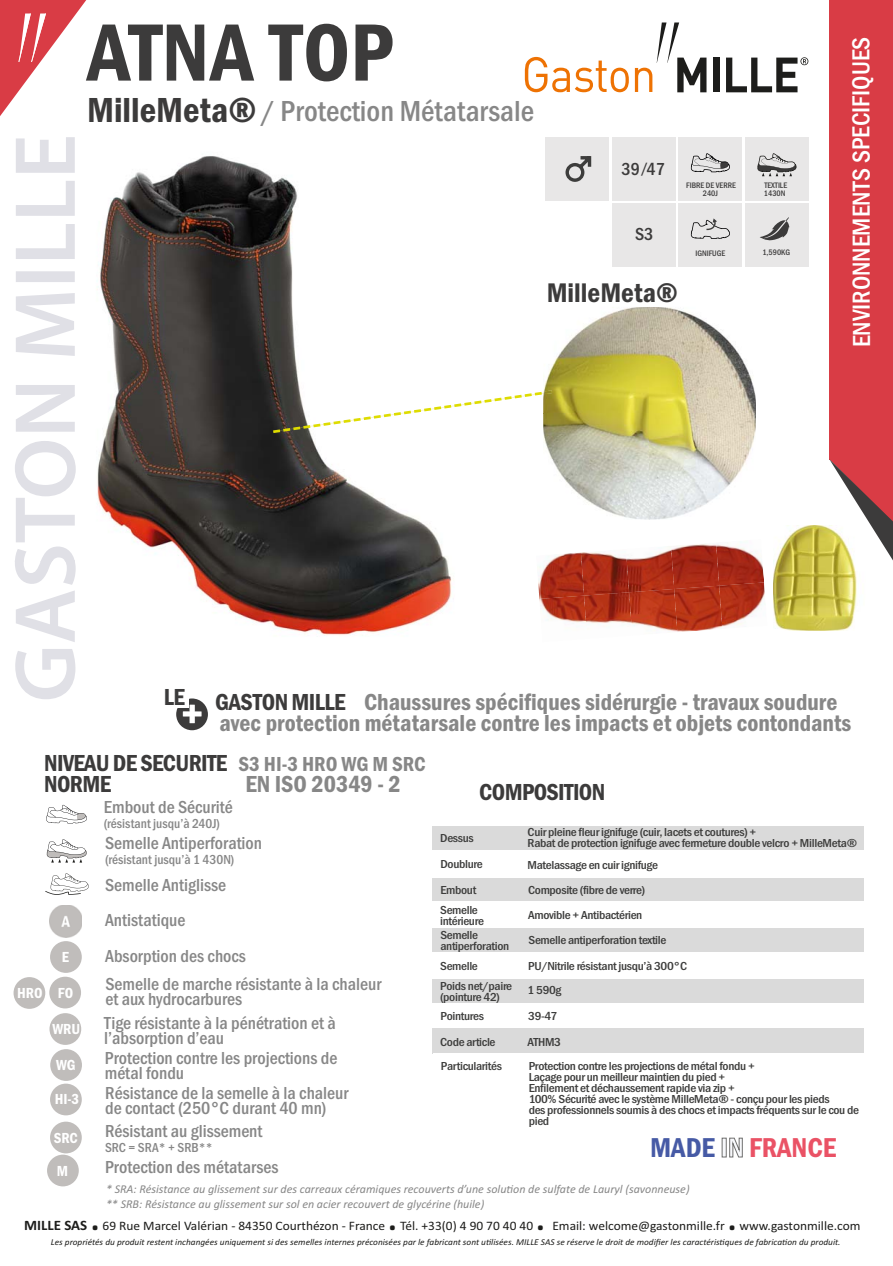
<style>
.page{position:relative;width:893px;height:1266px;background:#fff}
.page>*{position:absolute;margin:0;border:0;box-sizing:border-box;transform-origin:0 0}
.t1{font:600 87.45px "Myriad Pro";color:#e0e0e6}
.t2{font:600 condensed 84px "Franklin Gothic";color:#3c3b3b}
.t3{font:600 condensed 45px "Franklin Gothic";color:#fff}
.t4{font:700 31.65px "Calibri";color:#1d1d1b}
.t5{font:500 condensed 30px "Franklin Gothic";color:#878787}
.t6{font:600 condensed 28.2px "Franklin Gothic";color:#ea5265}
.t7{font:600 condensed 27.9px "Franklin Gothic";color:#3c3b3b}
.t8{font:500 condensed 25.5px "Franklin Gothic";color:#fff}
.t9{font:600 condensed 24px/21px "Franklin Gothic";color:#878787}
.t10{font:600 condensed 24px/21px "Franklin Gothic";letter-spacing:-.025em;color:#3c3b3b}
.t11{font:500 condensed 18px/15px "Franklin Gothic";color:#878787}
.t12{font:500 condensed 18px "Franklin Gothic";color:#3c3b3b}
.t13{font:600 condensed 15.15px "Franklin Gothic";color:#fff}
.t14{font:700 14.4px "Calibri";color:#1d1d1b}
.t15{font:500 condensed 13.5px "Franklin Gothic";color:#878787}
.t16{font:12.9px "Calibri";color:#1d1d1b}
.t17{font:500 condensed 12px/10.9px "Franklin Gothic";letter-spacing:-.025em;color:#3d3d3c;scale:1.11 1}
.t18{font:italic 12px/15px "Calibri";color:#878787}
.t19{font:italic 9px "Calibri";color:#1d1d1b}
.t20{font:500 condensed 8.25px/7.5px "Franklin Gothic";color:#3c3b3b;text-align:center}
.s1{font-weight:600;font-size:36px;color:#3c3b3b}
.s2{font-family:"Helvetica Neue LT Std"}
.s3{color:#3c3b3b}
.s4{font-size:21px;color:#878787}
.s5{color:#465aa5}
.s6{color:#f7f8fb}
.s7{font-size:31.65px}
</style>
<div class="page">
<img style="left:97px;top:156px;width:355px;height:479px">
<div style="left:176px;top:698px;width:32px;height:32px;background:#3c3b3b;border-radius:50%"></div>
<svg style="left:183px;top:704px;width:18px;height:19px"></svg>
<div style="left:432px;top:826px;width:432px;height:26px;background:#dadada"></div>
<div style="left:432px;top:850px;width:432px;height:26px;background:#fff"></div>
<div style="left:432px;top:878px;width:432px;height:25px;background:#dadada"></div>
<div style="left:432px;top:901px;width:433px;height:25px;background:#fff"></div>
<div style="left:432px;top:928px;width:432px;height:25px;background:#dadada"></div>
<div style="left:432px;top:952px;width:432px;height:25px;background:#fff"></div>
<div style="left:432px;top:978px;width:432px;height:26px;background:#dadada"></div>
<div style="left:432px;top:1003px;width:433px;height:25px;background:#fff"></div>
<div style="left:432px;top:1028px;width:432px;height:25px;background:#dadada"></div>
<svg style="left:45px;top:804px;width:44px;height:350px"></svg>
<img style="left:49px;top:905px;width:33px;height:32px">
<svg style="left:0;top:0;width:86px;height:116px"></svg>
<div style="left:829px;top:0;width:64px;height:459px;background:#d93c45"></div>
<svg style="left:829px;top:459px;width:64px;height:101px"></svg>
<div style="left:612px;top:203px;width:64px;height:64px;background:#e8e7e7"></div>
<div style="left:612px;top:137px;width:64px;height:63px;background:#e8e7e7"></div>
<div style="left:678px;top:137px;width:64px;height:63px;background:#e8e7e7"></div>
<svg style="left:691px;top:153px;width:39px;height:19px"></svg>
<div style="left:745px;top:137px;width:64px;height:63px;background:#e8e7e7"></div>
<svg style="left:757px;top:153px;width:39px;height:23px"></svg>
<div style="left:745px;top:203px;width:64px;height:64px;background:#e8e7e7"></div>
<svg style="left:760px;top:217px;width:29px;height:24px"></svg>
<div style="left:678px;top:203px;width:64px;height:64px;background:#e8e7e7"></div>
<svg style="left:691px;top:218px;width:39px;height:21px"></svg>
<div style="left:545px;top:137px;width:64px;height:63px;background:#e8e7e7"></div>
<svg style="left:565px;top:156px;width:26px;height:26px"></svg>
<div style="left:162px;top:687px;width:26px;height:21px;background:#fff"></div>
<svg style="left:525px;top:57px;width:104px;height:35px"></svg>
<svg style="left:635px;top:22px;width:71px;height:70px"></svg>
<div style="left:713px;top:58px;width:6px;height:34px;background:#1d1d1b"></div>
<svg style="left:726px;top:57px;width:82px;height:35px"></svg>
<img style="left:15px;top:137px;width:61px;height:529px">
<div style="left:50px;top:1121px;width:32px;height:32px;background:#c0bdbb;border-radius:50%"></div>
<div style="left:49px;top:976px;width:32px;height:32px;background:#c0bdbb;border-radius:50%"></div>
<div style="left:49px;top:1013px;width:32px;height:32px;background:#c0bdbb;border-radius:50%"></div>
<div style="left:50px;top:1049px;width:32px;height:32px;background:#c0bdbb;border-radius:50%"></div>
<div style="left:50px;top:1083px;width:32px;height:32px;background:#c0bdbb;border-radius:50%"></div>
<div style="left:14px;top:977px;width:31px;height:32px;background:#c0bdbb;border-radius:50%"></div>
<img style="left:719px;top:541px;width:45px;height:41px">
<img style="left:719px;top:582px;width:46px;height:45px">
<img style="left:674px;top:544px;width:45px;height:41px">
<img style="left:674px;top:585px;width:48px;height:47px">
<img style="left:629px;top:546px;width:45px;height:43px">
<img style="left:629px;top:589px;width:48px;height:43px">
<img style="left:584px;top:552px;width:45px;height:40px">
<img style="left:584px;top:592px;width:48px;height:40px">
<img style="left:538px;top:552px;width:46px;height:43px">
<img style="left:539px;top:595px;width:48px;height:37px">
<div style="left:47px;top:1154px;width:32px;height:32px;background:#c0bdbb;border-radius:50%"></div>
<img style="left:773px;top:525px;width:92px;height:106px">
<img style="left:543px;top:307px;width:213px;height:212px">
<svg style="left:273px;top:390px;width:282px;height:43px"></svg>
<h2 class="t2" style="left:88px;top:25px;width:307px">ATNA TOP</h2>
<h3 class="t5" style="left:87px;top:101px;width:448px"><span class="s1">MilleMeta®</span> / Protection Métatarsale</h3>
<h3 class="t12" style="left:622px;top:163px;width:45px">39<span class="s2">/</span>47</h3>
<p class="t20" style="left:686px;top:182px;width:51px">FIBRE DE VERRE<br>240J</p>
<p class="t20" style="left:764px;top:182px;width:25px;text-align:left">TEXTILE<br>1430N</p>
<h3 class="t12" style="left:635px;top:228px;width:20px">S3</h3>
<h3 class="t7" style="left:547px;top:283px;width:133px">MilleMeta®</h3>
<p class="t20" style="left:696px;top:251px;width:31px">IGNIFUGE</p>
<p class="t20" style="left:762px;top:249px;width:29px">1,590KG</p>
<h3 class="t8" style="left:853px;top:347px;width:312px;rotate:-90deg">ENVIRONNEMENTS SPECIFIQUES</h3>
<h1 class="t1" style="left:-6px;top:702px;width:60px;rotate:-90deg">G</h1>
<h3 class="t10" style="left:164px;top:688px;width:23px">LE</h3>
<h3 class="t3" style="left:181px;top:699px;width:24px">+</h3>
<h3 class="t9" style="left:215px;top:693px;width:638px"><span class="s3">GASTON MILLE</span> Chaussures spécifiques sidérurgie - travaux soudure avec protection métatarsale contre les impacts et objets contondants</h3>
<h3 class="t10" style="left:44px;top:754px;width:383px">NIVEAU DE SECURITE <span class="s4">S3 HI-3 HRO WG M SRC<br></span>NORME</h3>
<h3 class="t9" style="left:245px;top:775px;width:157px">EN ISO 20349 - 2</h3>
<h3 class="t11" style="left:104px;top:801px;width:130px">Embout de Sécurité</h3>
<p class="t15" style="left:104px;top:819px;width:118px">(résistant jusqu’à 240J)</p>
<h3 class="t11" style="left:105px;top:837px;width:159px">Semelle Antiperforation</h3>
<p class="t15" style="left:105px;top:855px;width:131px">(résistant jusqu’à 1 430N)</p>
<h3 class="t11" style="left:105px;top:869px;width:123px;line-height:34.7px">Semelle Antiglisse<br>Antistatique</h3>
<p class="t13" style="left:17px;top:988px;width:27px">HRO</p>
<p class="t13" style="left:62px;top:952px;width:9px">E</p>
<h3 class="t11" style="left:105px;top:949px;width:142px">Absorption des chocs</h3>
<p class="t13" style="left:58px;top:988px;width:17px">FO</p>
<h3 class="t11" style="left:105px;top:978px;width:277px">Semelle de marche résistante à la chaleur et aux hydrocarbures</h3>
<p class="t13" style="left:52px;top:1023px;width:29px">WRU</p>
<h3 class="t11" style="left:104px;top:1017px;width:233px">Tige résistante à la pénétration et à l’absorption d’eau</h3>
<p class="t13" style="left:56px;top:1059px;width:21px">WG</p>
<h3 class="t11" style="left:105px;top:1052px;width:234px">Protection contre les projections de métal fondu</h3>
<p class="t13" style="left:55px;top:1094px;width:26px">HI-3</p>
<h3 class="t11" style="left:105px;top:1087px;width:245px">Résistance de la semelle à la chaleur de contact (250°C durant 40 mn)</h3>
<p class="t13" style="left:54px;top:1132px;width:26px">SRC</p>
<h3 class="t11" style="left:105px;top:1125px;width:159px">Résistant au glissement</h3>
<p class="t15" style="left:105px;top:1143px;width:109px">SRC = SRA* + SRB**</p>
<p class="t13" style="left:57px;top:1165px;width:13px">M</p>
<h3 class="t11" style="left:105px;top:1161px;width:175px">Protection des métatarses</h3>
<h3 class="t10" style="left:479px;top:783px;width:128px">COMPOSITION</h3>
<p class="t17" style="left:440px;top:826px;width:40px;line-height:26px">Dessus<br>Doublure<br>Embout</p>
<p class="t17" style="left:440px;top:905px;width:41px">Semelle intérieure</p>
<p class="t17" style="left:440px;top:957px;width:66px;line-height:19.4px">Semelle<br>Poids net/paire</p>
<p class="t17" style="left:440px;top:988px;width:55px;line-height:19.2px">(pointure 42)<br>Pointures</p>
<p class="t17" style="left:440px;top:1037px;width:51px">Code article</p>
<p class="t17" style="left:528px;top:828px;width:298px">Cuir pleine fleur ignifuge (cuir, lacets et coutures) +<br>Rabat de protection ignifuge avec fermeture double velcro + MilleMeta®</p>
<p class="t17" style="left:528px;top:853px;width:145px;line-height:25.3px">Matelassage en cuir ignifuge<br>Composite (fibre de verre)<br>Amovible + Antibactérien<br>Semelle antiperforation textile<br>PU/Nitrile résistant jusqu’à 300°C</p>
<p class="t17" style="left:528px;top:978px;width:32px;line-height:25.8px">1 590g<br>39-47<br>ATHM3</p>
<p class="t17" style="left:440px;top:930px;width:64px">Semelle antiperforation</p>
<p class="t17" style="left:441px;top:1062px;width:56px">Particularités</p>
<p class="t17" style="left:529px;top:1061px;width:299px">Protection contre les projections de métal fondu +<br>Laçage pour un meilleur maintien du pied +<br>Enfilement et déchaussement rapide via zip +<br>100% Sécurité avec le système MilleMeta® - conçu pour les pieds<br>des professionnels soumis à des chocs et impacts fréquents sur le cou de pied</p>
<h3 class="t6" style="left:650px;top:1138px;width:188px"><span class="s5">MADE</span> <span class="s6">IN</span> FRANCE</h3>
<p class="t18" style="left:106px;top:1182px;width:585px">* SRA: Résistance au glissement sur des carreaux céramiques recouverts d’une solu-on de sulfate de Lauryl (savonneuse) ** SRB: Résistance au glissement sur sol en acier recouvert de glycérine (huile)</p>
<p class="t14" style="left:24px;top:1216px;width:77px">MILLE SAS <span class="s7">.</span></p>
<p class="t16" style="left:103px;top:1218px;width:284px">69 Rue Marcel Valérian - 84350 Courthézon - France</p>
<h3 class="t4" style="left:388px;top:1200px;width:10px">.</h3>
<p class="t16" style="left:400px;top:1218px;width:135px">Tél. +33(0) 4 90 70 40 40</p>
<h3 class="t4" style="left:536px;top:1200px;width:10px">.</h3>
<p class="t16" style="left:552px;top:1218px;width:174px">Email: welcome@gastonmille.fr</p>
<h3 class="t4" style="left:728px;top:1200px;width:10px">.</h3>
<p class="t16" style="left:740px;top:1218px;width:122px">www.gastonmille.com</p>
<p class="t19" style="left:51px;top:1238px;width:791px">Les propriétés du produit restent inchangées uniquement si des semelles internes préconisées par le fabricant sont u-lisées. MILLE SAS se réserve le droit de modifier les caractéris-ques de fabrica-on du produit.</p>
</div>
